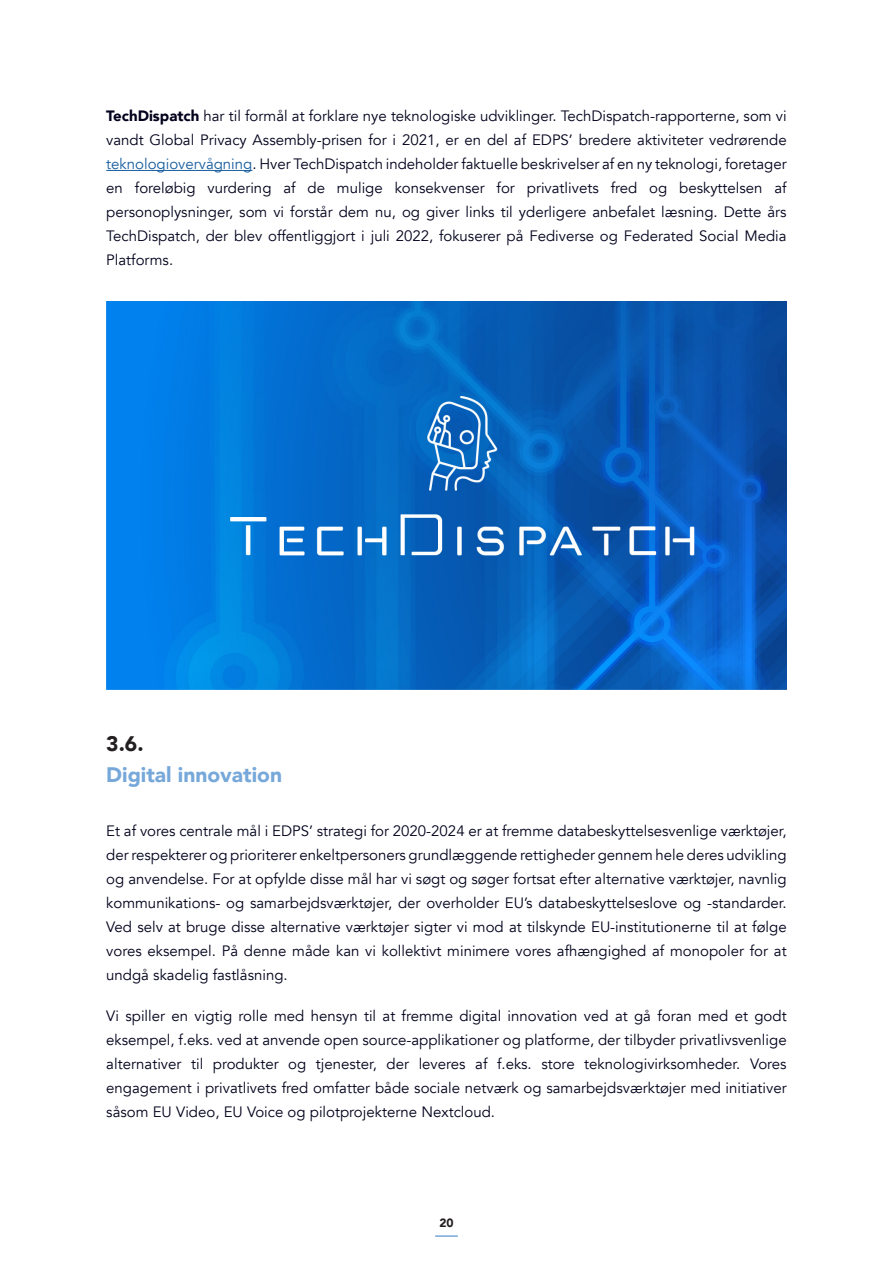
<style>
.page{position:relative;width:893px;height:1263px;background:#fff}
.page>*{position:absolute;margin:0;border:0;box-sizing:border-box;transform-origin:0 0}
.EXC_Number{font:900 21px/31.5px "Avenir";color:#77a8da}
.Body_text{font:15px/24px "Avenir";color:#01011c;text-align:justify}
.t1{font:900 12px "Avenir";color:#231f20}
.s1{font-weight:900}
.s2{color:#175d9e}
.s3{color:#231f20}
</style>
<div class="page">
<hr style="left:435px;top:1235px;width:23px;height:2px;background:#75a7d9">
<hr style="left:106px;top:170px;width:146px;height:1px;background:#175d9e">
<img style="left:106px;top:301px;width:681px;height:388px">
<p class="Body_text" style="left:106px;top:104px;width:682px"><span class="s1">TechDispatch</span> har til formål at forklare nye teknologiske udviklinger. TechDispatch-rapporterne, som vi vandt Global Privacy Assembly-prisen for i 2021, er en del af EDPS’ bredere aktiviteter vedrørende <span class="s2">teknologiovervågning</span>. Hver TechDispatch indeholder faktuelle beskrivelser af en ny teknologi, foretager en foreløbig vurdering af de mulige konsekvenser for privatlivets fred og beskyttelsen af personoplysninger, som vi forstår dem nu, og giver links til yderligere anbefalet læsning. Dette års TechDispatch, der blev offentliggjort i juli 2022, fokuserer på Fediverse og Federated Social Media Platforms.</p>
<p class="EXC_Number" style="left:106px;top:727px;width:177px"><span class="s3">3.6.<br></span>Digital innovation</p>
<p class="Body_text" style="left:106px;top:819px;width:682px">Et af vores centrale mål i EDPS’ strategi for 2020-2024 er at fremme databeskyttelsesvenlige værktøjer, der respekterer og prioriterer enkeltpersoners grundlæggende rettigheder gennem hele deres udvikling og anvendelse. For at opfylde disse mål har vi søgt og søger fortsat efter alternative værktøjer, navnlig kommunikations- og samarbejdsværktøjer, der overholder EU’s databeskyttelseslove og -standarder.<br>Ved selv at bruge disse alternative værktøjer sigter vi mod at tilskynde EU-institutionerne til at følge vores eksempel. På denne måde kan vi kollektivt minimere vores afhængighed af monopoler for at undgå skadelig fastlåsning.</p>
<p class="Body_text" style="left:106px;top:1004px;width:682px">Vi spiller en vigtig rolle med hensyn til at fremme digital innovation ved at gå foran med et godt eksempel, f.eks. ved at anvende open source-applikationer og platforme, der tilbyder privatlivsvenlige alternativer til produkter og tjenester, der leveres af f.eks. store teknologivirksomheder. Vores engagement i privatlivets fred omfatter både sociale netværk og samarbejdsværktøjer med initiativer såsom EU Video, EU Voice og pilotprojekterne Nextcloud.</p>
<p class="t1" style="left:439px;top:1213px;width:16px">20</p>
</div>
